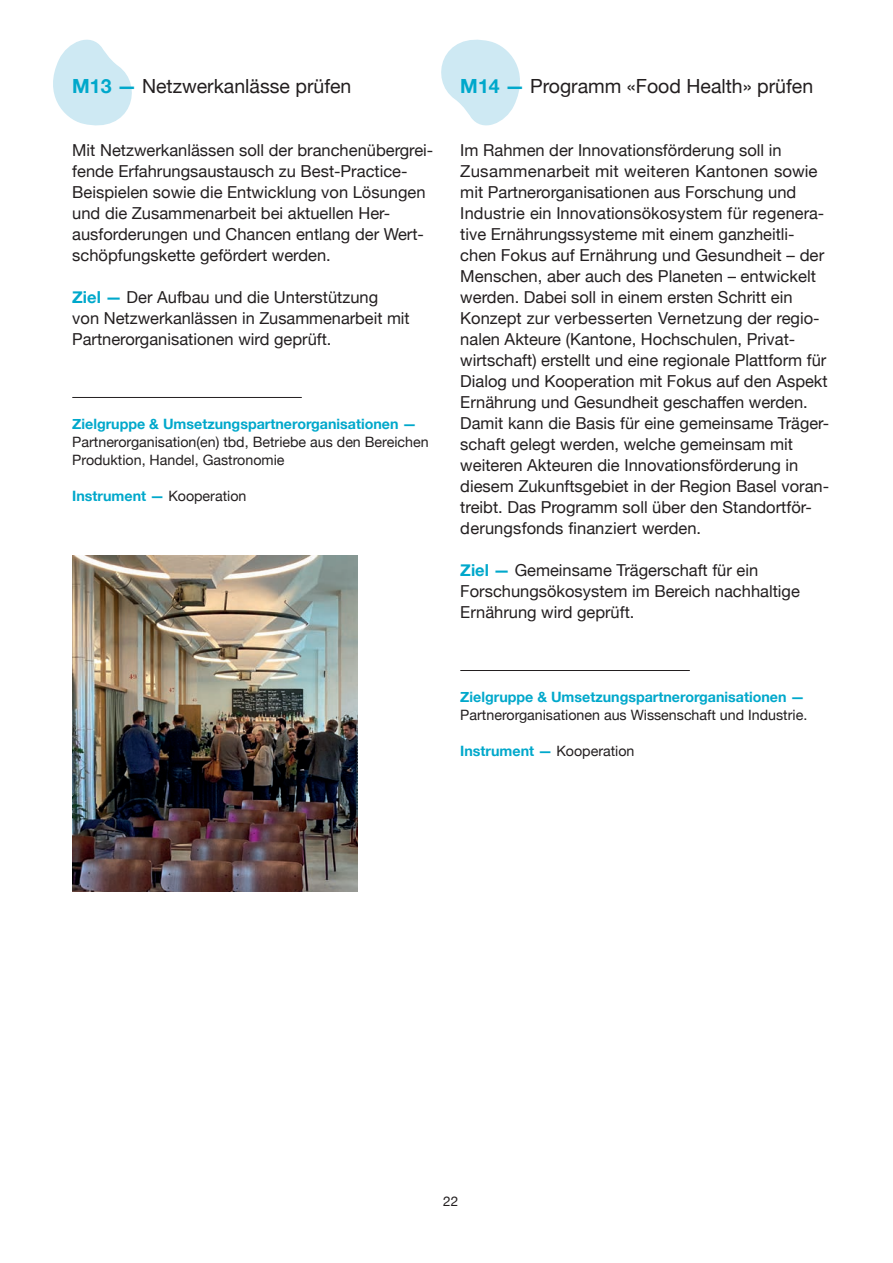
<style>
.page{position:relative;width:893px;height:1263px;background:#fff}
.page>*{position:absolute;margin:0;border:0;box-sizing:border-box;transform-origin:0 0}
.Lauftext_gross{font:19.5px "Helvetica Neue";color:#231f20}
.Lauftext_mittel{font:16.5px/21px "Helvetica Neue";color:#231f20}
.Massnahmen_Text_Bezug{font:14.25px/18px "Helvetica Neue";color:#231f20}
.Massnahmen_Text_Bezug-2{font:700 14.25px "Helvetica Neue";color:#00a8cb}
.t1{font:13.5px "Helvetica Neue";color:#231f20}
.s1{font-weight:700;color:#00a8cb}
.s2{font-weight:400;color:#231f20}
</style>
<div class="page">
<svg style="left:53px;top:39px;width:79px;height:87px"></svg>
<svg style="left:441px;top:39px;width:79px;height:87px"></svg>
<img style="left:72px;top:555px;width:285px;height:336px">
<hr style="left:72px;top:397px;width:230px;height:1px;background:#231f20">
<hr style="left:460px;top:670px;width:230px;height:1px;background:#231f20">
<p class="Lauftext_gross" style="left:72px;top:72px;width:281px"><span class="s1">M13 —</span> Netzwerkanlässe prüfen</p>
<p class="Lauftext_mittel" style="left:72px;top:141px;width:363px">Mit Netzwerkanlässen soll der branchenübergrei&shy;fende Erfahrungsaustausch zu Best-Practice-Beispielen sowie die Entwicklung von Lösungen und die Zusammenarbeit bei aktuellen Her&shy;ausforderungen und Chancen entlang der Wert&shy;schöpfungskette gefördert werden.</p>
<p class="Lauftext_mittel" style="left:72px;top:288px;width:339px"><span class="s1">Ziel —</span> Der Aufbau und die Unterstützung<br>von Netzwerkanlässen in Zusammenarbeit mit<br>Partnerorganisationen wird geprüft.</p>
<p class="Massnahmen_Text_Bezug" style="left:72px;top:416px;width:358px"><span class="s1">Zielgruppe &amp; Umsetzungspartnerorganisationen —<br></span>Partnerorganisation(en) tbd, Betriebe aus den Bereichen<br>Produktion, Handel, Gastronomie</p>
<p class="Massnahmen_Text_Bezug-2" style="left:72px;top:485px;width:176px">Instrument — <span class="s2">Kooperation</span></p>
<p class="Lauftext_gross" style="left:460px;top:72px;width:354px"><span class="s1">M14 —</span> Programm «Food Health» prüfen</p>
<p class="Lauftext_mittel" style="left:460px;top:141px;width:370px">Im Rahmen der Innovationsförderung soll in Zusammenarbeit mit weiteren Kantonen sowie mit Partnerorganisationen aus Forschung und Industrie ein Innovationsökosystem für regenera&shy;tive Ernährungssysteme mit einem ganzheitli&shy;chen Fokus auf Ernährung und Gesundheit – der Menschen, aber auch des Planeten – entwickelt werden. Dabei soll in einem ersten Schritt ein Konzept zur verbesserten Vernetzung der regio&shy;nalen Akteure (Kantone, Hochschulen, Privat&shy;wirtschaft) erstellt und eine regionale Plattform für Dialog und Kooperation mit Fokus auf den Aspekt Ernährung und Gesundheit geschaffen werden.<br>Damit kann die Basis für eine gemeinsame Träger&shy;schaft gelegt werden, welche gemeinsam mit weiteren Akteuren die Innovationsförderung in diesem Zukunftsgebiet in der Region Basel voran&shy;treibt. Das Programm soll über den Standortför&shy;derungsfonds finanziert werden.</p>
<p class="Lauftext_mittel" style="left:460px;top:561px;width:341px"><span class="s1">Ziel —</span> Gemeinsame Trägerschaft für ein<br>Forschungsökosystem im Bereich nachhaltige<br>Ernährung wird geprüft.</p>
<p class="Massnahmen_Text_Bezug" style="left:460px;top:689px;width:348px"><span class="s1">Zielgruppe &amp; Umsetzungspartnerorganisationen —<br></span>Partnerorganisationen aus Wissenschaft und Industrie.</p>
<p class="Massnahmen_Text_Bezug-2" style="left:460px;top:740px;width:176px">Instrument — <span class="s2">Kooperation</span></p>
<p class="t1" style="left:443px;top:1191px;width:17px">22</p>
</div>
